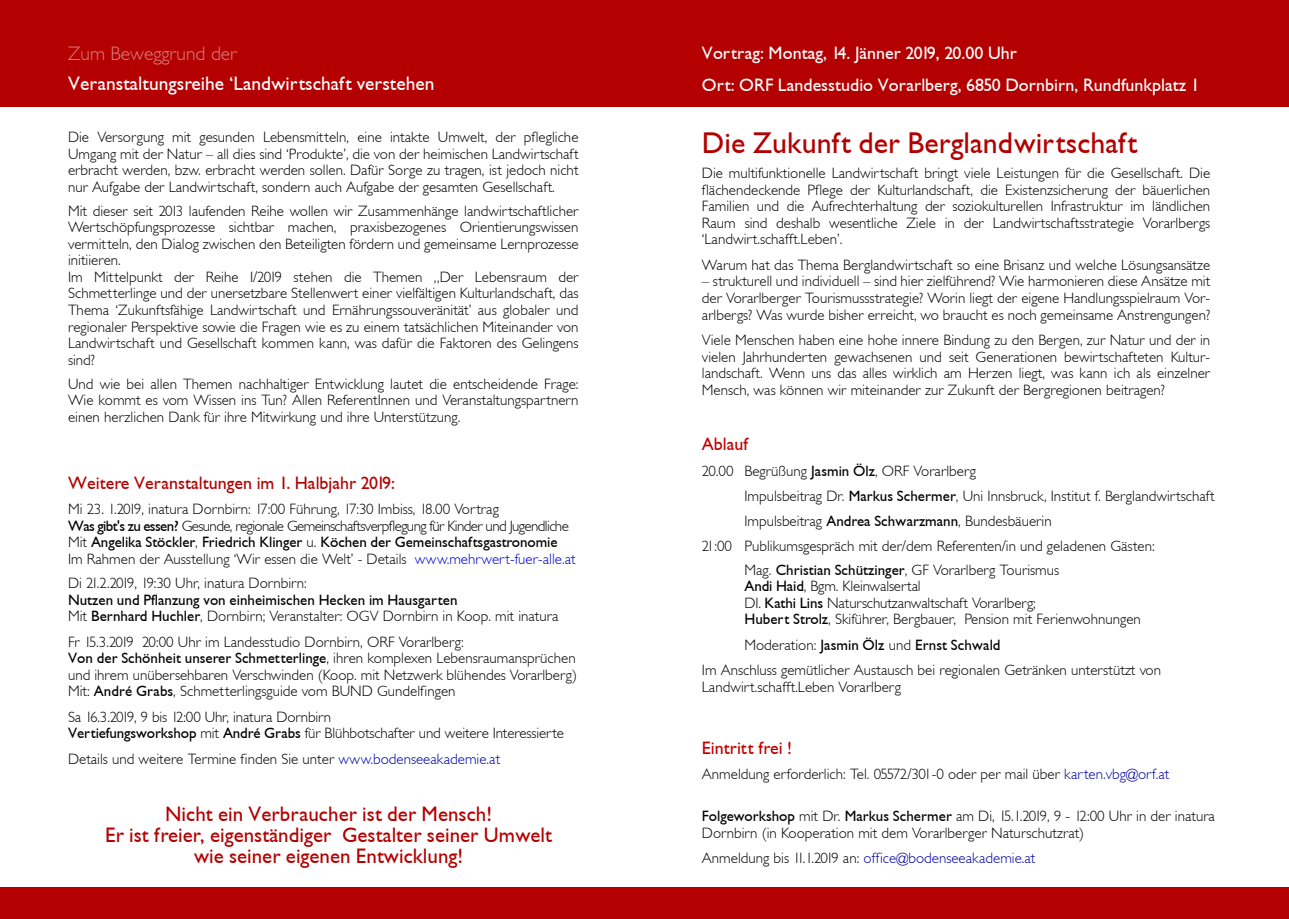
<style>
.page{position:relative;width:1289px;height:919px;background:#fff}
.page>*{position:absolute;margin:0;border:0;box-sizing:border-box;transform-origin:0 0}
.t1{font:30px "Garrison Light Sans BOLD";color:#b30000}
.t2{font:21px/21px "Garrison Light Sans BOLD";color:#b40000;text-align:center}
.t3{font:19.5px "Garrison Light Sans BOLD";color:#fff}
.t4{font:19.5px "Garrison Light Sans";color:rgb(255 255 255/.5)}
.t5{font:18px/31.8px "Garrison Light Sans BOLD";color:#fff}
.t6{font:18px "Garrison Light Sans BOLD";color:#b30000}
.t7{font:18px "Garrison Light Sans BOLD";color:#c00000}
.t8{font:15px/16.5px "Garrison Light Sans";color:#000}
.t9{font:15px "Garrison Light Sans BOLD";color:#000}
.t10{font:15px/16.5px "Garrison Light Sans";letter-spacing:-.04em;color:#000}
.t11{font:15px "Garrison Light Sans";color:#0000a6}
.s1{font-family:"Garrison Light Sans BOLD"}
.s2{font-family:"Garrison Light Sans"}
.s3{color:#0000d2}
.s4{color:#0000a6}
.s5{color:#000}
</style>
<div class="page">
<div style="left:0;top:0;width:1288px;height:106px;background:#b40000"></div>
<div style="left:0;top:887px;width:1288px;height:31px;background:#b40000"></div>
<h3 class="t4" style="left:68px;top:47px;width:171px">Zum Beweggrund der</h3>
<h3 class="t3" style="left:68px;top:77px;width:368px">Veranstaltungsreihe ‘Landwirtschaft verstehen</h3>
<p class="t8" style="left:68px;top:131px;width:512px;text-align:justify">Die Versorgung mit gesunden Lebensmitteln, eine intakte Umwelt, der pflegliche Umgang mit der Natur – all dies sind ‘Produkte’, die von der heimischen Landwirtschaft erbracht werden, bzw. erbracht werden sollen. Dafür Sorge zu tragen, ist jedoch nicht nur Aufgabe der Landwirtschaft, sondern auch Aufgabe der gesamten Gesellschaft.</p>
<p class="t8" style="left:68px;top:204px;width:512px">Mit dieser seit 2013 laufenden Reihe wollen wir Zusammenhänge landwirtschaftlicher Wertschöpfungsprozesse sichtbar machen, praxisbezogenes Orientierungswissen vermitteln, den Dialog zwischen den Beteiligten fördern und gemeinsame Lernprozesse initiieren.<br>Im Mittelpunkt der Reihe I/2019 stehen die Themen „Der Lebensraum der Schmetterlinge und der unersetzbare Stellenwert einer vielfältigen Kulturlandschaft, das Thema ‘Zukunftsfähige Landwirtschaft und Ernährungssouveränität’ aus globaler und regionaler Perspektive sowie die Fragen wie es zu einem tatsächlichen Miteinander von Landwirtschaft und Gesellschaft kommen kann, was dafür die Faktoren des Gelingens sind?</p>
<p class="t8" style="left:68px;top:377px;width:512px;text-align:justify">Und wie bei allen Themen nachhaltiger Entwicklung lautet die entscheidende Frage:<br>Wie kommt es vom Wissen ins Tun? Allen ReferentInnen und Veranstaltungspartnern einen herzlichen Dank für ihre Mitwirkung und ihre Unterstützung.</p>
<p class="t6" style="left:68px;top:476px;width:329px">Weitere Veranstaltungen im 1. Halbjahr 2019:</p>
<p class="t10" style="left:68px;top:502px;width:502px">Mi 23. 1.2019, inatura Dornbirn: 17:00 Führung, 17:30 Imbiss, 18.00 Vortrag<br><span class="s1">Was gibt's zu essen?</span> Gesunde, regionale Gemeinschaftsverpflegung für Kinder und Jugendliche</p>
<p class="t9" style="left:68px;top:537px;width:491px"><span class="s2">Mit</span> Angelika Stöckler<span class="s2">,</span> Friedrich Klinger <span class="s2">u.</span> Köchen der Gemeinschaftsgastronomie</p>
<p class="t8" style="left:68px;top:548px;width:509px;line-height:24px">Im Rahmen der Ausstellung ‘Wir essen die Welt’ - Details <span class="s3">www.mehrwert-fuer-alle.at<br></span>Di 21.2.2019, 19:30 Uhr, inatura Dornbirn:</p>
<p class="t9" style="left:68px;top:594px;width:391px">Nutzen und Pflanzung von einheimischen Hecken im Hausgarten</p>
<p class="t8" style="left:68px;top:604px;width:492px;line-height:25.5px">Mit <span class="s1">Bernhard Huchler</span>, Dornbirn; Veranstalter: OGV Dornbirn in Koop. mit inatura<br>Fr 15.3.2019 20:00 Uhr im Landesstudio Dornbirn, ORF Vorarlberg:</p>
<p class="t9" style="left:68px;top:652px;width:509px">Von der Schönheit unserer Schmetterlinge<span class="s2">, ihren komplexen Lebensraumansprüchen</span></p>
<p class="t8" style="left:68px;top:667px;width:510px">und ihrem unübersehbaren Verschwinden (Koop. mit Netzwerk blühendes Vorarlberg)<br>Mit: <span class="s1">André Grabs</span>, Schmetterlingsguide vom BUND Gundelfingen</p>
<p class="t8" style="left:68px;top:709px;width:497px">Sa 16.3.2019, 9 bis 12:00 Uhr, inatura Dornbirn<br><span class="s1">Vertiefungsworkshop</span> mit <span class="s1">André Grabs</span> für Blühbotschafter und weitere Interessierte</p>
<p class="t8" style="left:68px;top:751px;width:433px">Details und weitere Termine finden Sie unter <span class="s4">www.bodenseeakademie.at</span></p>
<h2 class="t2" style="left:105px;top:805px;width:448px">Nicht ein Verbraucher ist der Mensch!<br>Er ist freier, eigenständiger Gestalter seiner Umwelt wie seiner eigenen Entwicklung!</h2>
<p class="t5" style="left:702px;top:39px;width:499px">Vortrag: Montag, 14. Jänner 2019, 20.00 Uhr<br>Ort: ORF Landesstudio Vorarlberg, 6850 Dornbirn, Rundfunkplatz 1</p>
<h1 class="t1" style="left:702px;top:132px;width:437px">Die Zukunft der Berglandwirtschaft</h1>
<p class="t8" style="left:702px;top:167px;width:510px;text-align:justify">Die multifunktionelle Landwirtschaft bringt viele Leistungen für die Gesellschaft. Die flächendeckende Pflege der Kulturlandschaft, die Existenzsicherung der bäuerlichen Familien und die Aufrechterhaltung der soziokulturellen Infrastruktur im ländlichen Raum sind deshalb wesentliche Ziele in der Landwirtschaftsstrategie Vorarlbergs ‘Landwirt.schafft.Leben’.</p>
<p class="t8" style="left:702px;top:258px;width:510px">Warum hat das Thema Berglandwirtschaft so eine Brisanz und welche Lösungsansätze</p>
<p class="t8" style="left:702px;top:275px;width:510px;text-align:justify">– strukturell und individuell – sind hier zielführend? Wie harmonieren diese Ansätze mit der Vorarlberger Tourismussstrategie? Worin liegt der eigene Handlungsspielraum Vor&shy;arlbergs? Was wurde bisher erreicht, wo braucht es noch gemeinsame Anstrengungen?</p>
<p class="t8" style="left:702px;top:333px;width:510px;text-align:justify">Viele Menschen haben eine hohe innere Bindung zu den Bergen, zur Natur und der in vielen Jahrhunderten gewachsenen und seit Generationen bewirtschafteten Kultur&shy;landschaft. Wenn uns das alles wirklich am Herzen liegt, was kann ich als einzelner Mensch, was können wir miteinander zur Zukunft der Bergregionen beitragen?</p>
<p class="t7" style="left:702px;top:437px;width:48px">Ablauf</p>
<p class="t8" style="left:702px;top:464px;width:275px">20.00 Begrüßung <span class="s1">Jasmin Ölz</span>, ORF Vorarlberg</p>
<p class="t8" style="left:744px;top:489px;width:471px">Impulsbeitrag Dr. <span class="s1">Markus Schermer</span>, Uni Innsbruck, Institut f. Berglandwirtschaft</p>
<p class="t8" style="left:744px;top:514px;width:309px">Impulsbeitrag <span class="s1">Andrea Schwarzmann</span>, Bundesbäuerin</p>
<p class="t8" style="left:702px;top:539px;width:454px">21:00 Publikumsgespräch mit der/dem Referenten/in und geladenen Gästen:</p>
<p class="t8" style="left:744px;top:563px;width:316px">Mag. <span class="s1">Christian Schützinger</span>, GF Vorarlberg Tourismus</p>
<p class="t8" style="left:744px;top:579px;width:398px"><span class="s1">Andi Haid</span>, Bgm. Kleinwalsertal<br>DI. <span class="s1">Kathi Lins</span> Naturschutzanwaltschaft Vorarlberg;<br><span class="s1">Hubert Strolz</span>, Skiführer, Bergbauer, Pension mit Ferienwohnungen</p>
<p class="t9" style="left:744px;top:639px;width:258px"><span class="s2">Moderation:</span> Jasmin Ölz <span class="s2">und</span> Ernst Schwald</p>
<p class="t8" style="left:702px;top:663px;width:460px">Im Anschluss gemütlicher Austausch bei regionalen Getränken unterstützt von<br>Landwirt.schafft.Leben Vorarlberg</p>
<p class="t7" style="left:702px;top:741px;width:92px">Eintritt frei !</p>
<p class="t8" style="left:702px;top:767px;width:469px">Anmeldung erforderlich: Tel. 05572/301-0 oder per mail über <span class="s4">karten.vbg@orf.at</span></p>
<p class="t8" style="left:702px;top:809px;width:514px"><span class="s1">Folgeworkshop</span> mit Dr. <span class="s1">Markus Schermer</span> am Di, 15.1.2019, 9 - 12:00 Uhr in der inatura<br>Dornbirn (in Kooperation mit dem Vorarlberger Naturschutzrat)</p>
<p class="t11" style="left:702px;top:852px;width:335px"><span class="s5">Anmeldung bis 11.1.2019 an:</span> office@bodenseeakademie.at</p>
</div>
